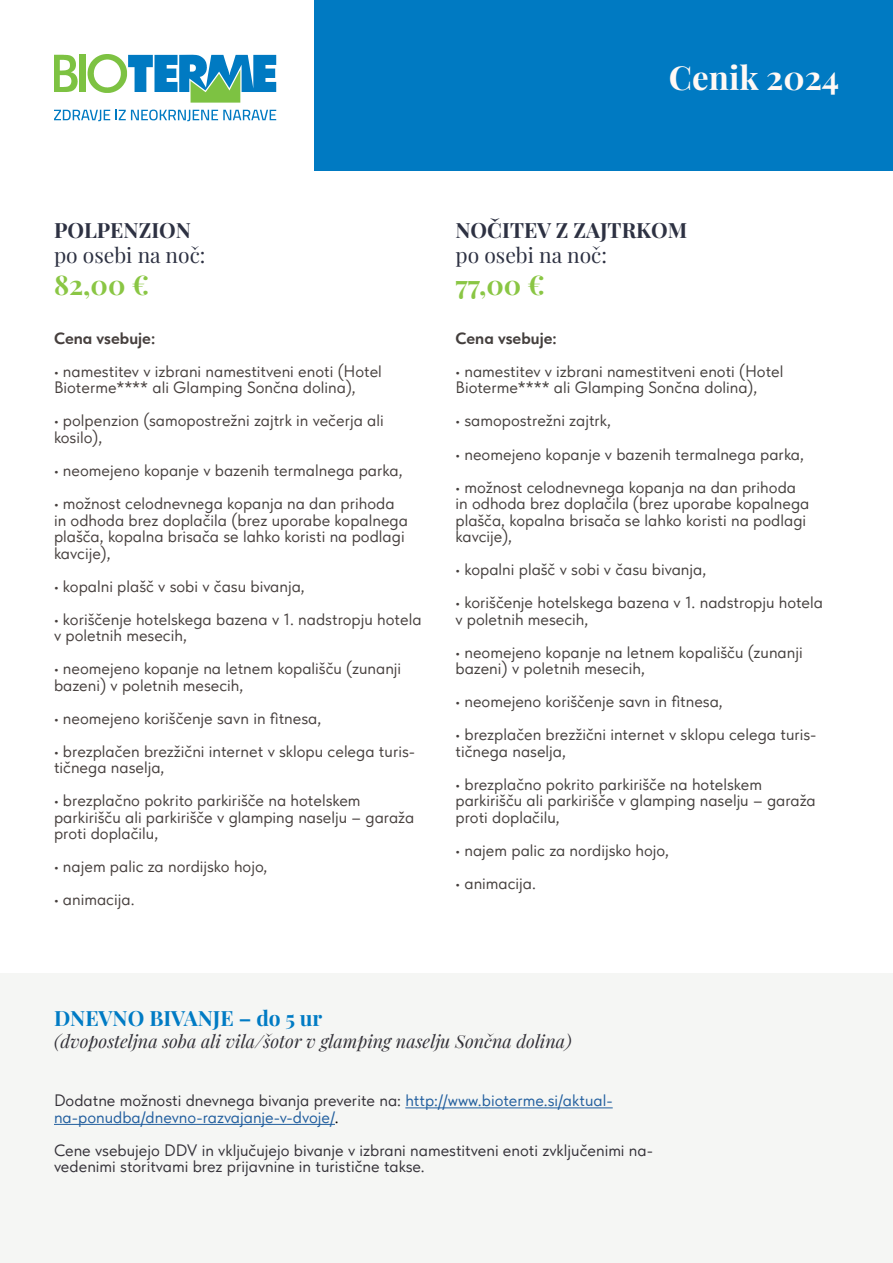
<style>
.page{position:relative;width:893px;height:1263px;background:#fff}
.page>*{position:absolute;margin:0;border:0;box-sizing:border-box;transform-origin:0 0}
.t1{font:33px "Playfair Display";color:#fff9f5}
.t2{font:27px "Playfair Display";color:#8ac644}
.t3{font:21px/25.2px "Playfair Display";color:#2d3142}
.t4{font:21px "Playfair Display";color:#007bc4}
.t5{font:italic 18px "Playfair Display";color:#333138}
.t6{font:16.5px/16.5px "Tilda Sans";color:#463f3d}
.t7{font:16.5px/16.5px "Tilda Sans";color:#443f3d}
.t8{font:16.5px/16.5px "Tilda Sans";color:#343138}
.t9{font:16.5px/16.5px "Tilda Sans";color:#215e9e}
.t10{font:700 16.5px "Tilda Sans";color:#463f3d}
.t11{font:700 16.5px "Tilda Sans";color:#443f3d}
.s1{color:#343138}
.s2{color:#000}
</style>
<div class="page">
<div style="left:80px;top:55px;width:6px;height:37px;background:#7dc242"></div>
<svg style="left:54px;top:55px;width:24px;height:37px"></svg>
<svg style="left:88px;top:54px;width:188px;height:49px"></svg>
<svg style="left:54px;top:110px;width:222px;height:11px"></svg>
<div style="left:315px;top:0;width:578px;height:170px;background:#007ac2"></div>
<div style="left:0;top:973px;width:893px;height:290px;background:#f5f6f4"></div>
<hr style="left:405px;top:1107px;width:208px;height:1px;background:#215e9e">
<hr style="left:54px;top:1124px;width:281px;height:1px;background:#215e9e">
<h1 class="t1" style="left:669px;top:64px;width:172px">Cenik 2024</h1>
<p class="t3" style="left:54px;top:219px;width:153px">POLPENZION po osebi na noč:</p>
<h2 class="t2" style="left:54px;top:274px;width:96px">82,00 €</h2>
<p class="t10" style="left:54px;top:332px;width:103px">Cena vsebuje:</p>
<p class="t6" style="left:54px;top:364px;width:329px">• namestitev v izbrani namestitveni enoti (Hotel<br>Bioterme**** ali Glamping Sončna dolina),</p>
<p class="t6" style="left:54px;top:413px;width:331px">• polpenzion (samopostrežni zajtrk in večerja ali kosilo),</p>
<p class="t6" style="left:54px;top:462px;width:350px">• neomejeno kopanje v bazenih termalnega parka,</p>
<p class="t6" style="left:54px;top:495px;width:355px">• možnost celodnevnega kopanja na dan prihoda in odhoda brez doplačila (brez uporabe kopalnega plašča, kopalna brisača se lahko koristi na podlagi kavcije),</p>
<p class="t6" style="left:54px;top:578px;width:252px">• kopalni plašč v sobi v času bivanja,</p>
<p class="t6" style="left:54px;top:611px;width:369px">• koriščenje hotelskega bazena v 1. nadstropju hotela v poletnih mesecih,</p>
<p class="t6" style="left:54px;top:660px;width:349px">• neomejeno kopanje na letnem kopališču (zunanji bazeni) v poletnih mesecih,</p>
<p class="t6" style="left:54px;top:710px;width:269px">• neomejeno koriščenje savn in fitnesa,</p>
<p class="t6" style="left:54px;top:743px;width:363px">• brezplačen brezžični internet v sklopu celega turis&shy;tičnega naselja,</p>
<p class="t6" style="left:54px;top:792px;width:362px">• brezplačno pokrito parkirišče na hotelskem parkirišču ali parkirišče v glamping naselju – garaža proti doplačilu,</p>
<p class="t6" style="left:54px;top:858px;width:215px">• najem palic za nordijsko hojo,</p>
<p class="t6" style="left:54px;top:891px;width:82px">• animacija.</p>
<p class="t3" style="left:455px;top:216px;width:233px">NOČITEV Z ZAJTRKOM po osebi na noč:</p>
<h2 class="t2" style="left:455px;top:274px;width:91px">77,00 €</h2>
<p class="t11" style="left:455px;top:332px;width:103px">Cena vsebuje:</p>
<p class="t7" style="left:455px;top:364px;width:329px">• namestitev v izbrani namestitveni enoti (Hotel<br>Bioterme**** ali Glamping Sončna dolina),</p>
<p class="t7" style="left:455px;top:413px;width:157px">• samopostrežni zajtrk,</p>
<p class="t7" style="left:455px;top:446px;width:350px">• neomejeno kopanje v bazenih termalnega parka,</p>
<p class="t7" style="left:455px;top:479px;width:355px">• možnost celodnevnega kopanja na dan prihoda in odhoda brez doplačila (brez uporabe kopalnega plašča, kopalna brisača se lahko koristi na podlagi kavcije),</p>
<p class="t7" style="left:455px;top:561px;width:252px">• kopalni plašč v sobi v času bivanja,</p>
<p class="t7" style="left:455px;top:594px;width:369px">• koriščenje hotelskega bazena v 1. nadstropju hotela v poletnih mesecih,</p>
<p class="t7" style="left:455px;top:644px;width:349px">• neomejeno kopanje na letnem kopališču (zunanji bazeni) v poletnih mesecih,</p>
<p class="t7" style="left:455px;top:693px;width:269px">• neomejeno koriščenje savn in fitnesa,</p>
<p class="t7" style="left:455px;top:726px;width:363px">• brezplačen brezžični internet v sklopu celega turis&shy;tičnega naselja,</p>
<p class="t7" style="left:455px;top:776px;width:362px">• brezplačno pokrito parkirišče na hotelskem parkirišču ali parkirišče v glamping naselju – garaža proti doplačilu,</p>
<p class="t7" style="left:455px;top:842px;width:215px">• najem palic za nordijsko hojo,</p>
<p class="t7" style="left:455px;top:875px;width:82px">• animacija.</p>
<p class="t4" style="left:54px;top:1002px;width:270px">DNEVNO BIVANJE – do 5 ur</p>
<p class="t5" style="left:54px;top:1027px;width:519px">(dvoposteljna soba ali vila/šotor v glamping naselju Sončna dolina)</p>
<p class="t9" style="left:54px;top:1093px;width:560px"><span class="s1">Dodatne možnosti dnevnega bivanja preverite na:</span> http://www.bioterme.si/aktual&shy;na-ponudba/dnevno-razvajanje-v-dvoje/<span class="s2">.</span></p>
<p class="t8" style="left:54px;top:1142px;width:601px">Cene vsebujejo DDV in vključujejo bivanje v izbrani namestitveni enoti zvključenimi na&shy;vedenimi storitvami brez prijavnine in turistične takse.</p>
</div>
